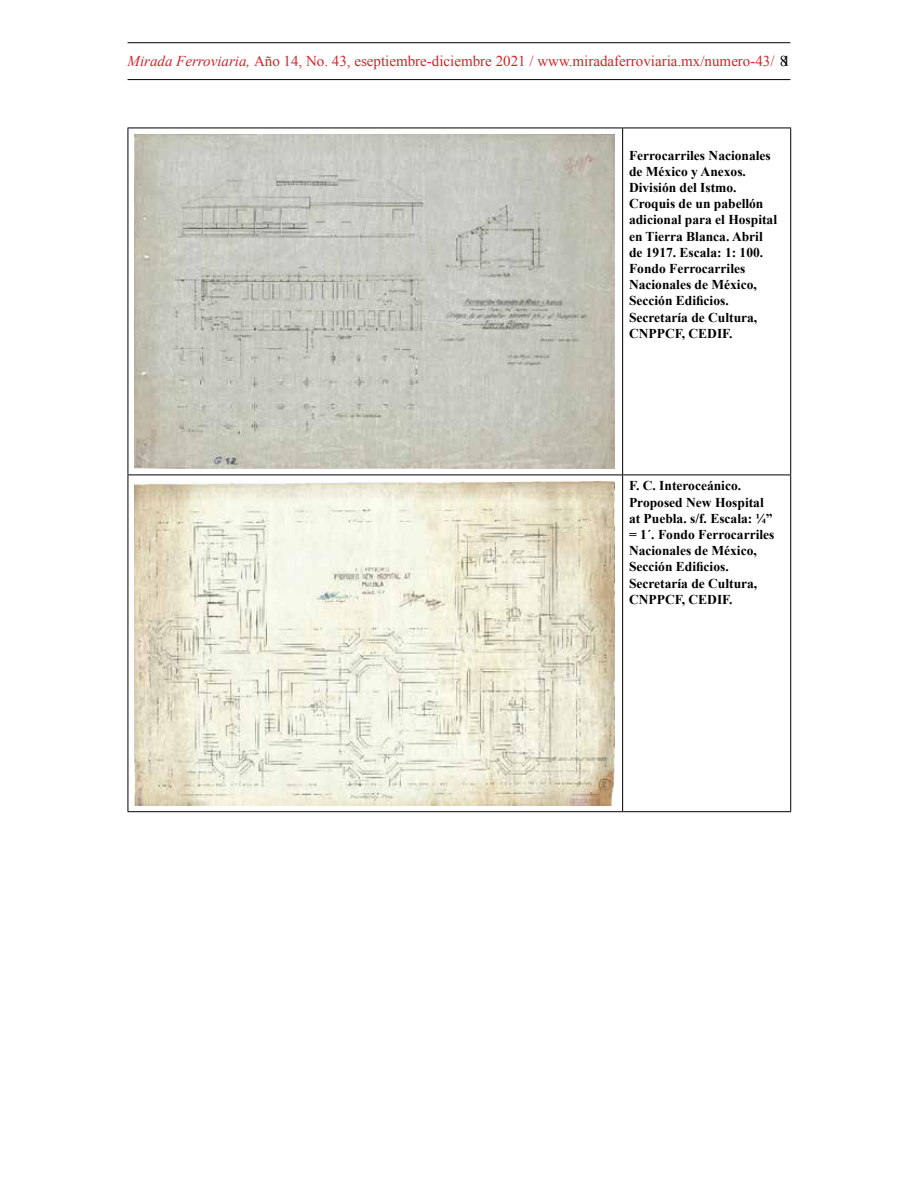
<style>
.page{position:relative;width:918px;height:1188px;background:#fff}
.page>*{position:absolute;margin:0;border:0;box-sizing:border-box;transform-origin:0 0}
.t1{font:15px "Times New Roman";color:#d2232a}
.t2{font:700 13.5px/16.2px "Times New Roman";color:#000}
.t3{font:700 13.5px "Times New Roman";color:#000}
.s1{font-style:italic}
.s2{color:#000}
</style>
<div class="page">
<hr style="left:128px;top:42px;width:662px;height:1px;background:#000">
<hr style="left:128px;top:79px;width:662px;height:1px;background:#000">
<hr style="left:128px;top:128px;width:495px;height:1px;background:#000">
<hr style="left:623px;top:128px;width:168px;height:1px;background:#000">
<hr style="left:622px;top:128px;width:1px;height:347px;background:#000">
<hr style="left:128px;top:475px;width:495px;height:1px;background:#000">
<hr style="left:623px;top:475px;width:168px;height:1px;background:#000">
<hr style="left:622px;top:475px;width:1px;height:336px;background:#000">
<hr style="left:128px;top:811px;width:495px;height:1px;background:#000">
<hr style="left:623px;top:811px;width:168px;height:1px;background:#000">
<hr style="left:128px;top:128px;width:1px;height:347px;background:#000">
<hr style="left:790px;top:128px;width:1px;height:347px;background:#000">
<hr style="left:128px;top:475px;width:1px;height:336px;background:#000">
<hr style="left:790px;top:475px;width:1px;height:336px;background:#000">
<img style="left:134px;top:134px;width:481px;height:335px">
<img style="left:134px;top:481px;width:481px;height:324px">
<p class="t1" style="left:128px;top:51px;width:664px"><span class="s1">Mirada Ferroviaria,</span> Año 14, No. 43, eseptiembre-diciembre 2021 / www.miradaferroviaria.mx/numero-43/ <span class="s2">81</span></p>
<p class="t2" style="left:629px;top:147px;width:150px">Ferrocarriles Nacionales de México y Anexos.<br>División del Istmo.<br>Croquis de un pabellón adicional para el Hospital en Tierra Blanca. Abril de 1917. Escala: 1: 100.<br>Fondo Ferrocarriles<br>Nacionales de México,<br>Sección Edificios.<br>Secretaría de Cultura,</p>
<p class="t3" style="left:629px;top:324px;width:105px">CNPPCF, CEDIF.</p>
<p class="t2" style="left:629px;top:477px;width:147px">F. C. Interoceánico.<br>Proposed New Hospital at Puebla. s/f. Escala: ¼” = 1´. Fondo Ferrocarriles<br>Nacionales de México,<br>Sección Edificios.<br>Secretaría de Cultura,</p>
<p class="t3" style="left:629px;top:590px;width:105px">CNPPCF, CEDIF.</p>
</div>
